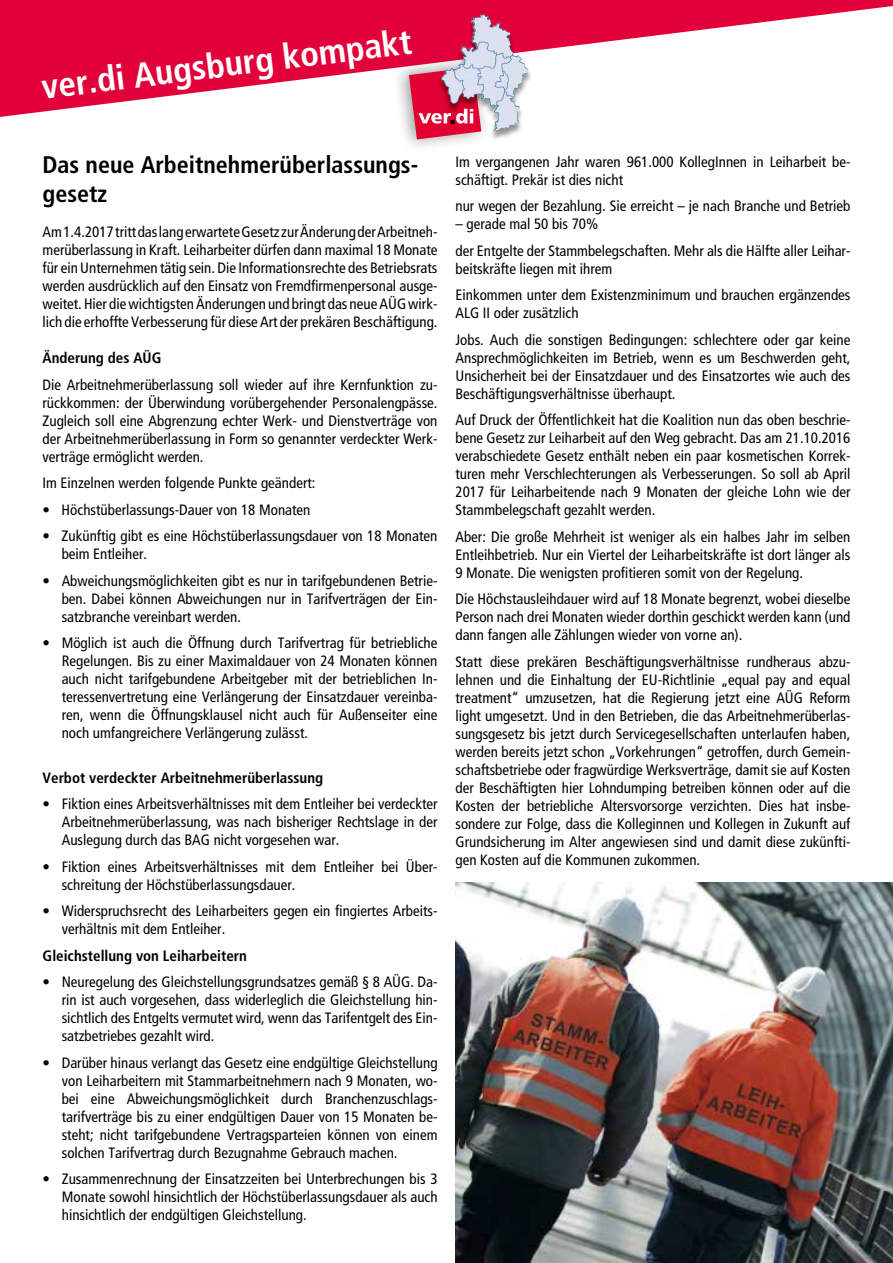
<style>
.page{position:relative;width:893px;height:1263px;background:#fff}
.page>*{position:absolute;margin:0;border:0;box-sizing:border-box;transform-origin:0 0}
.t1{font:700 condensed 35.1px "Frutiger";color:#fff}
.t2{font:700 condensed 24px/28.8px "Frutiger";color:#000}
.t3{font:condensed 15px/18px "Frutiger";color:#000;text-align:justify}
.t4{font:700 condensed 15px "Frutiger";color:#000}
</style>
<div class="page">
<svg style="left:0;top:0;width:893px;height:117px;fill:#e2003b"></svg>
<div style="left:392px;top:53px;width:99px;height:99px;background:#000;opacity:.4"></div>
<svg style="left:409px;top:67px;width:28px;height:72px;background:#df3b5e"></svg>
<div style="left:437px;top:15px;width:96px;height:125px;background:#000;opacity:.42"></div>
<img style="left:461px;top:15px;width:22px;height:49px">
<img style="left:455px;top:882px;width:438px;height:381px">
<h1 class="t1" style="left:39px;top:66px;width:374px;rotate:-7deg">ver.di Augsburg kompakt</h1>
<h2 class="t2" style="left:43px;top:151px;width:377px">Das neue Arbeitnehmerüberlassungs&shy;gesetz</h2>
<p class="t3" style="left:43px;top:223px;width:396px">Am 1.4.2017 tritt das lang erwartete Gesetz zur Änderung der Arbeitneh&shy;merüberlassung in Kraft. Leiharbeiter dürfen dann maximal 18 Monate für ein Unternehmen tätig sein. Die Informationsrechte des Betriebsrats werden ausdrücklich auf den Einsatz von Fremdfirmenpersonal ausge&shy;weitet. Hier die wichtigsten Änderungen und bringt das neue AÜG wirk&shy;lich die erhoffte Verbesserung für diese Art der prekären Beschäftigung.</p>
<p class="t4" style="left:43px;top:349px;width:120px">Änderung des AÜG</p>
<p class="t3" style="left:43px;top:375px;width:396px">Die Arbeitnehmerüberlassung soll wieder auf ihre Kernfunktion zu&shy;rückkommen: der Überwindung vorübergehender Personalengpässe.<br>Zugleich soll eine Abgrenzung echter Werk- und Dienstverträge von der Arbeitnehmerüberlassung in Form so genannter verdeckter Werk&shy;verträge ermöglicht werden.</p>
<p class="t3" style="left:43px;top:474px;width:274px">Im Einzelnen werden folgende Punkte geändert:</p>
<p class="t3" style="left:43px;top:501px;width:269px">• Höchstüberlassungs-Dauer von 18 Monaten</p>
<p class="t3" style="left:62px;top:527px;width:377px;text-indent:-19px">• Zukünftig gibt es eine Höchstüberlassungsdauer von 18 Monaten beim Entleiher.</p>
<p class="t3" style="left:62px;top:572px;width:377px;text-indent:-19px">• Abweichungsmöglichkeiten gibt es nur in tarifgebundenen Betrie&shy;ben. Dabei können Abweichungen nur in Tarifverträgen der Ein&shy;satzbranche vereinbart werden.</p>
<p class="t3" style="left:62px;top:634px;width:377px;text-indent:-19px">• Möglich ist auch die Öffnung durch Tarifvertrag für betriebliche Regelungen. Bis zu einer Maximaldauer von 24 Monaten können auch nicht tarifgebundene Arbeitgeber mit der betrieblichen In&shy;teressenvertretung eine Verlängerung der Einsatzdauer vereinba&shy;ren, wenn die Öffnungsklausel nicht auch für Außenseiter eine noch umfangreichere Verlängerung zulässt.</p>
<p class="t4" style="left:43px;top:769px;width:282px">Verbot verdeckter Arbeitnehmerüberlassung</p>
<p class="t3" style="left:62px;top:795px;width:377px;text-indent:-19px">• Fiktion eines Arbeitsverhältnisses mit dem Entleiher bei verdeckter Arbeitnehmerüberlassung, was nach bisheriger Rechtslage in der Auslegung durch das BAG nicht vorgesehen war.</p>
<p class="t3" style="left:62px;top:858px;width:377px;text-indent:-19px">• Fiktion eines Arbeitsverhältnisses mit dem Entleiher bei Über&shy;schreitung der Höchstüberlassungsdauer.</p>
<p class="t3" style="left:62px;top:902px;width:377px;text-indent:-19px">• Widerspruchsrecht des Leiharbeiters gegen ein fingiertes Arbeits&shy;verhältnis mit dem Entleiher.</p>
<p class="t4" style="left:43px;top:947px;width:206px">Gleichstellung von Leiharbeitern</p>
<p class="t3" style="left:62px;top:973px;width:377px;text-indent:-19px">• Neuregelung des Gleichstellungsgrundsatzes gemäß § 8 AÜG. Da&shy;rin ist auch vorgesehen, dass widerleglich die Gleichstellung hin&shy;sichtlich des Entgelts vermutet wird, wenn das Tarifentgelt des Ein&shy;satzbetriebes gezahlt wird.</p>
<p class="t3" style="left:62px;top:1054px;width:377px;text-indent:-19px">• Darüber hinaus verlangt das Gesetz eine endgültige Gleichstellung von Leiharbeitern mit Stammarbeitnehmern nach 9 Monaten, wo&shy;bei eine Abweichungsmöglichkeit durch Branchenzuschlags&shy;tarifverträge bis zu einer endgültigen Dauer von 15 Monaten be&shy;steht; nicht tarifgebundene Vertragsparteien können von einem solchen Tarifvertrag durch Bezugnahme Gebrauch machen.</p>
<p class="t3" style="left:62px;top:1170px;width:377px;text-indent:-19px">• Zusammenrechnung der Einsatzzeiten bei Unterbrechungen bis 3<br>Monate sowohl hinsichtlich der Höchstüberlassungsdauer als auch hinsichtlich der endgültigen Gleichstellung.</p>
<p class="t3" style="left:455px;top:152px;width:396px">Im vergangenen Jahr waren 961.000 KollegInnen in Leiharbeit be&shy;schäftigt. Prekär ist dies nicht</p>
<p class="t3" style="left:455px;top:197px;width:396px">nur wegen der Bezahlung. Sie erreicht – je nach Branche und Betrieb</p>
<p class="t3" style="left:455px;top:211px;width:396px;line-height:26.5px">– gerade mal 50 bis 70%<br>der Entgelte der Stammbelegschaften. Mehr als die Hälfte aller Leihar-</p>
<p class="t3" style="left:455px;top:255px;width:396px;line-height:26.5px">beitskräfte liegen mit ihrem<br>Einkommen unter dem Existenzminimum und brauchen ergänzendes</p>
<p class="t3" style="left:455px;top:300px;width:396px;line-height:26.5px">ALG II oder zusätzlich<br>Jobs. Auch die sonstigen Bedingungen: schlechtere oder gar keine</p>
<p class="t3" style="left:455px;top:348px;width:396px">Ansprechmöglichkeiten im Betrieb, wenn es um Beschwerden geht, Unsicherheit bei der Einsatzdauer und des Einsatzortes wie auch des Beschäftigungsverhältnisse überhaupt.</p>
<p class="t3" style="left:455px;top:411px;width:396px">Auf Druck der Öffentlichkeit hat die Koalition nun das oben beschrie&shy;bene Gesetz zur Leiharbeit auf den Weg gebracht. Das am 21.10.2016 verabschiedete Gesetz enthält neben ein paar kosmetischen Korrek&shy;turen mehr Verschlechterungen als Verbesserungen. So soll ab April 2017 für Leiharbeitende nach 9 Monaten der gleiche Lohn wie der Stammbelegschaft gezahlt werden.</p>
<p class="t3" style="left:455px;top:527px;width:396px">Aber: Die große Mehrheit ist weniger als ein halbes Jahr im selben Entleihbetrieb. Nur ein Viertel der Leiharbeitskräfte ist dort länger als 9 Monate. Die wenigsten profitieren somit von der Regelung.</p>
<p class="t3" style="left:455px;top:590px;width:396px">Die Höchstausleihdauer wird auf 18 Monate begrenzt, wobei dieselbe Person nach drei Monaten wieder dorthin geschickt werden kann (und dann fangen alle Zählungen wieder von vorne an).</p>
<p class="t3" style="left:455px;top:652px;width:396px">Statt diese prekären Beschäftigungsverhältnisse rundheraus abzu&shy;lehnen und die Einhaltung der EU-Richtlinie „equal pay and equal treatment“ umzusetzen, hat die Regierung jetzt eine AÜG Reform light umgesetzt. Und in den Betrieben, die das Arbeitnehmerüberlas&shy;sungsgesetz bis jetzt durch Servicegesellschaften unterlaufen haben, werden bereits jetzt schon „Vorkehrungen“ getroffen, durch Gemein&shy;schaftsbetriebe oder fragwürdige Werksverträge, damit sie auf Kosten der Beschäftigten hier Lohndumping betreiben können oder auf die Kosten der betriebliche Altersvorsorge verzichten. Dies hat insbe&shy;sondere zur Folge, dass die Kolleginnen und Kollegen in Zukunft auf Grundsicherung im Alter angewiesen sind und damit diese zukünfti&shy;gen Kosten auf die Kommunen zukommen.</p>
</div>
